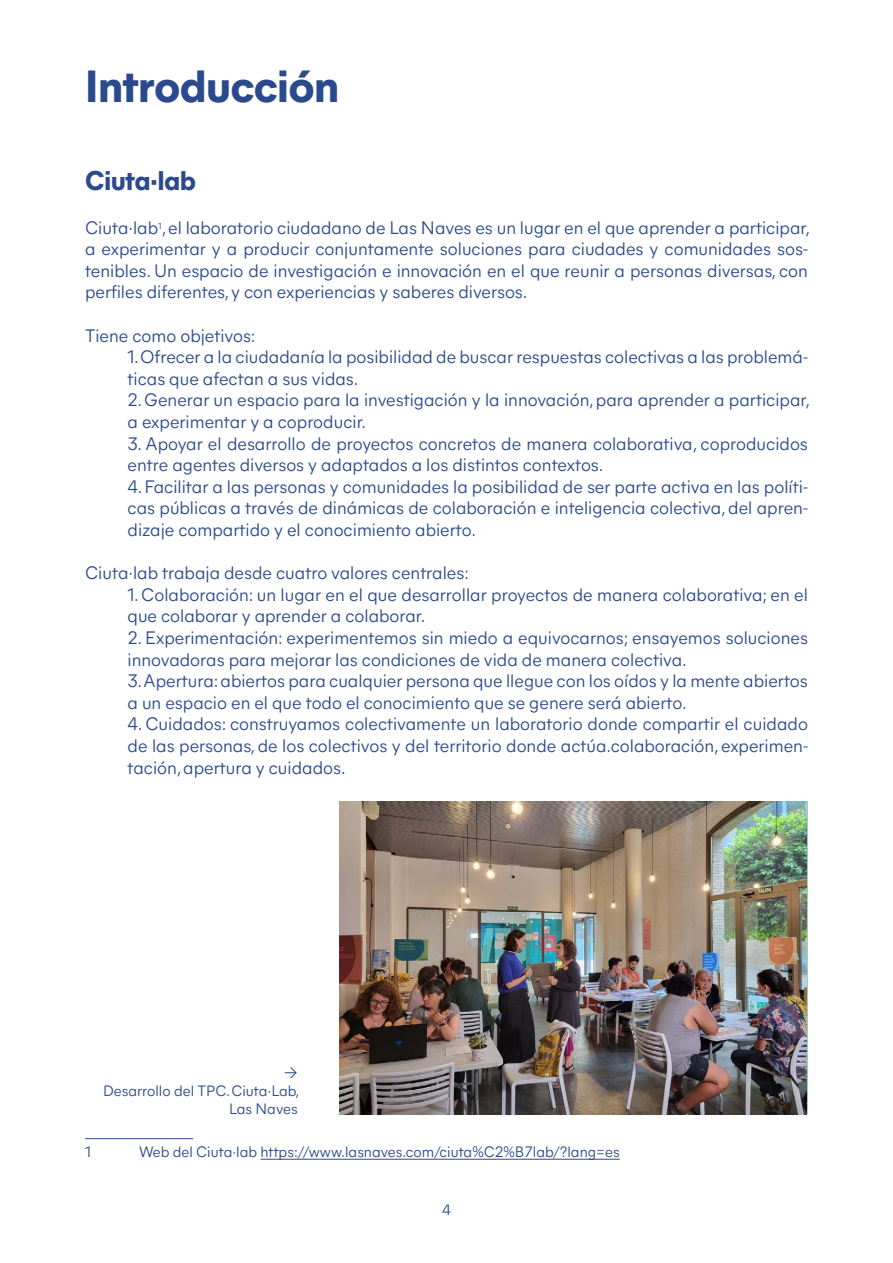
<style>
.page{position:relative;width:893px;height:1263px;background:#fff}
.page>*{position:absolute;margin:0;border:0;box-sizing:border-box;transform-origin:0 0}
.t1{font:800 45px "Mier A";color:#2b4a8d}
.t2{font:800 27px "Mier A";color:#2b4a8d}
.t3{font:18px/21.6px "Mier A";color:#2b4a8d}
.t4{font:15px/18px "Mier A";color:#2b4a8d;text-align:right}
</style>
<div class="page">
<img style="left:339px;top:801px;width:468px;height:313px">
<hr style="left:85px;top:1138px;width:108px;height:1px;background:#2b4a8d">
<hr style="left:261px;top:1159px;width:359px;height:1px;background:#2b4a8d">
<h1 class="t1" style="left:85px;top:53px;width:255px">Introducción</h1>
<h2 class="t2" style="left:85px;top:161px;width:112px">Ciuta·lab</h2>
<p class="t3" style="left:85px;top:215px;width:726px;text-align:justify">Ciuta·lab<sup>1</sup>, el laboratorio ciudadano de Las Naves es un lugar en el que aprender a participar, a experimentar y a producir conjuntamente soluciones para ciudades y comunidades sos&shy;tenibles. Un espacio de investigación e innovación en el que reunir a personas diversas, con perfiles diferentes, y con experiencias y saberes diversos.</p>
<p class="t3" style="left:85px;top:323px;width:172px">Tiene como objetivos:</p>
<p class="t3" style="left:128px;top:345px;width:682px">1. Ofrecer a la ciudadanía la posibilidad de buscar respuestas colectivas a las problemá&shy;ticas que afectan a sus vidas.</p>
<p class="t3" style="left:128px;top:388px;width:684px">2. Generar un espacio para la investigación y la innovación, para aprender a participar, a experimentar y a coproducir.</p>
<p class="t3" style="left:128px;top:431px;width:682px">3. Apoyar el desarrollo de proyectos concretos de manera colaborativa, coproducidos entre agentes diversos y adaptados a los distintos contextos.</p>
<p class="t3" style="left:128px;top:474px;width:682px;text-align:justify">4. Facilitar a las personas y comunidades la posibilidad de ser parte activa en las políti&shy;cas públicas a través de dinámicas de colaboración e inteligencia colectiva, del apren&shy;dizaje compartido y el conocimiento abierto.</p>
<p class="t3" style="left:85px;top:561px;width:386px">Ciuta·lab trabaja desde cuatro valores centrales:</p>
<p class="t3" style="left:128px;top:582px;width:682px">1. Colaboración: un lugar en el que desarrollar proyectos de manera colaborativa; en el que colaborar y aprender a colaborar.</p>
<p class="t3" style="left:128px;top:626px;width:682px">2. Experimentación: experimentemos sin miedo a equivocarnos; ensayemos soluciones innovadoras para mejorar las condiciones de vida de manera colectiva.</p>
<p class="t3" style="left:128px;top:669px;width:682px">3. Apertura: abiertos para cualquier persona que llegue con los oídos y la mente abiertos a un espacio en el que todo el conocimiento que se genere será abierto.</p>
<p class="t3" style="left:128px;top:712px;width:682px;text-align:justify">4. Cuidados: construyamos colectivamente un laboratorio donde compartir el cuidado de las personas, de los colectivos y del territorio donde actúa.colaboración, experimen&shy;tación, apertura y cuidados.</p>
<p class="t4" style="left:103px;top:1063px;width:198px">→<br>Desarrollo del TPC. Ciuta·Lab,<br>Las Naves</p>
<p class="t4" style="left:85px;top:1141px;width:8px">1</p>
<p class="t4" style="left:139px;top:1141px;width:482px">Web del Ciuta·lab https://www.lasnaves.com/ciuta%C2%B7lab/?lang=es</p>
<p class="t4" style="left:442px;top:1200px;width:10px">4</p>
</div>
